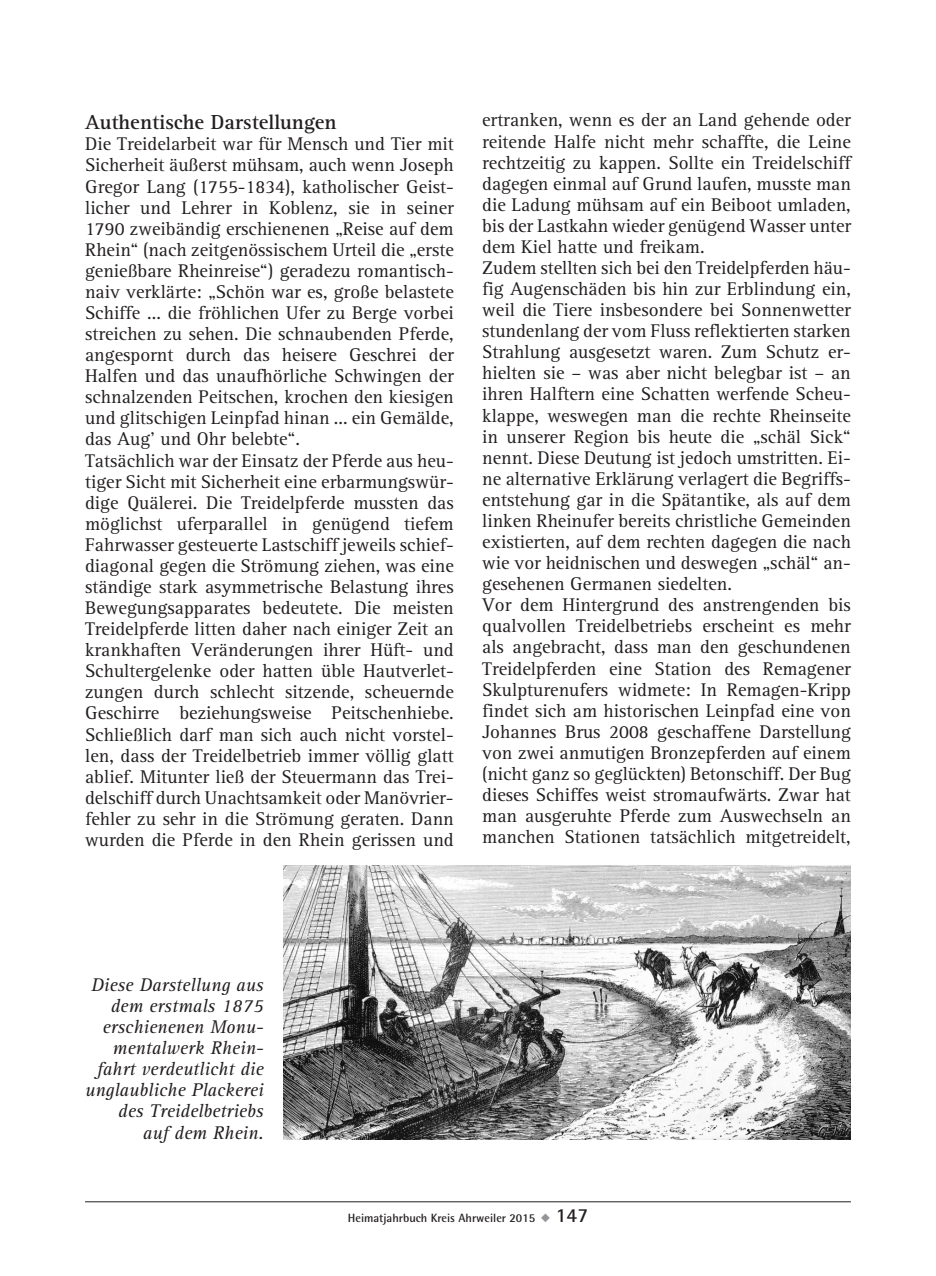
<style>
.page{position:relative;width:936px;height:1276px;background:#fff}
.page>*{position:absolute;margin:0;border:0;box-sizing:border-box;transform-origin:0 0}
.t1{font:700 21px "AT Rotis Serif";color:#231f20}
.t2{font:19px/21px "AT Rotis Serif";color:#231f20}
.t3{font:italic 19px/21px "AT Rotis Serif";color:#231f20;text-align:right}
.t4{font:700 12px "Rotis Semi Sans";color:#231f20}
.s1{color:#939598}
.s2{font-family:"Rotis Sans Serif";font-size:20px}
</style>
<div class="page">
<hr style="left:85px;top:1201px;width:765px;height:1px;background:#231f20">
<img style="left:283px;top:865px;width:567px;height:274px">
<p class="t1" style="left:85px;top:110px;width:253px">Authentische Darstellungen</p>
<p class="t2" style="left:85px;top:134px;width:370px">Die Treidelarbeit war für Mensch und Tier mit Sicherheit äußerst mühsam, auch wenn Joseph Gregor Lang (1755-1834), katholischer Geist&shy;licher und Lehrer in Koblenz, sie in seiner 1790 zweibändig erschienenen „Reise auf dem Rhein“ (nach zeitgenössischem Urteil die „erste genießbare Rheinreise“) geradezu romantisch&shy;naiv verklärte: „Schön war es, große belastete Schiffe ... die fröhlichen Ufer zu Berge vorbei streichen zu sehen. Die schnaubenden Pferde, angespornt durch das heisere Geschrei der Halfen und das unaufhörliche Schwingen der schnalzenden Peitschen, krochen den kiesigen und glitschigen Leinpfad hinan ... ein Gemälde, das Aug’ und Ohr belebte“.<br>Tatsächlich war der Einsatz der Pferde aus heu&shy;tiger Sicht mit Sicherheit eine erbarmungswür&shy;dige Quälerei. Die Treidelpferde mussten das möglichst uferparallel in genügend tiefem Fahrwasser gesteuerte Lastschiff jeweils schief&shy;diagonal gegen die Strömung ziehen, was eine ständige stark asymmetrische Belastung ihres Bewegungsapparates bedeutete. Die meisten Treidelpferde litten daher nach einiger Zeit an krankhaften Veränderungen ihrer Hüft- und Schultergelenke oder hatten üble Hautverlet&shy;zungen durch schlecht sitzende, scheuernde Geschirre beziehungsweise Peitschenhiebe.<br>Schließlich darf man sich auch nicht vorstel&shy;len, dass der Treidelbetrieb immer völlig glatt ablief. Mitunter ließ der Steuermann das Trei&shy;delschiff durch Unachtsamkeit oder Manövrier&shy;fehler zu sehr in die Strömung geraten. Dann wurden die Pferde in den Rhein gerissen und</p>
<p class="t2" style="left:482px;top:110px;width:370px">ertranken, wenn es der an Land gehende oder reitende Halfe nicht mehr schaffte, die Leine rechtzeitig zu kappen. Sollte ein Treidelschiff dagegen einmal auf Grund laufen, musste man die Ladung mühsam auf ein Beiboot umladen, bis der Lastkahn wieder genügend Wasser unter dem Kiel hatte und freikam.<br>Zudem stellten sich bei den Treidelpferden häu&shy;fig Augenschäden bis hin zur Erblindung ein, weil die Tiere insbesondere bei Sonnenwetter stundenlang der vom Fluss reflektierten starken Strahlung ausgesetzt waren. Zum Schutz er&shy;hielten sie – was aber nicht belegbar ist – an ihren Halftern eine Schatten werfende Scheu&shy;klappe, weswegen man die rechte Rheinseite in unserer Region bis heute die „schäl Sick“ nennt. Diese Deutung ist jedoch umstritten. Ei&shy;ne alternative Erklärung verlagert die Begriffs&shy;entstehung gar in die Spätantike, als auf dem linken Rheinufer bereits christliche Gemeinden existierten, auf dem rechten dagegen die nach wie vor heidnischen und deswegen „schäl“ an&shy;gesehenen Germanen siedelten.<br>Vor dem Hintergrund des anstrengenden bis qualvollen Treidelbetriebs erscheint es mehr als angebracht, dass man den geschundenen Treidelpferden eine Station des Remagener Skulpturenufers widmete: In Remagen-Kripp findet sich am historischen Leinpfad eine von Johannes Brus 2008 geschaffene Darstellung von zwei anmutigen Bronzepferden auf einem (nicht ganz so geglückten) Betonschiff. Der Bug dieses Schiffes weist stromaufwärts. Zwar hat man ausgeruhte Pferde zum Auswechseln an manchen Stationen tatsächlich mitgetreidelt,</p>
<p class="t3" style="left:85px;top:975px;width:180px">Diese Darstellung aus dem erstmals 1875 erschienenen Monu&shy;mentalwerk Rhein&shy;fahrt verdeutlicht die unglaubliche Plackerei des Treidelbetriebs<br>auf dem Rhein.</p>
<p class="t4" style="left:348px;top:1210px;width:242px">Heimatjahrbuch Kreis Ahrweiler 2015 <span class="s1">◆</span> <span class="s2">147</span></p>
</div>
